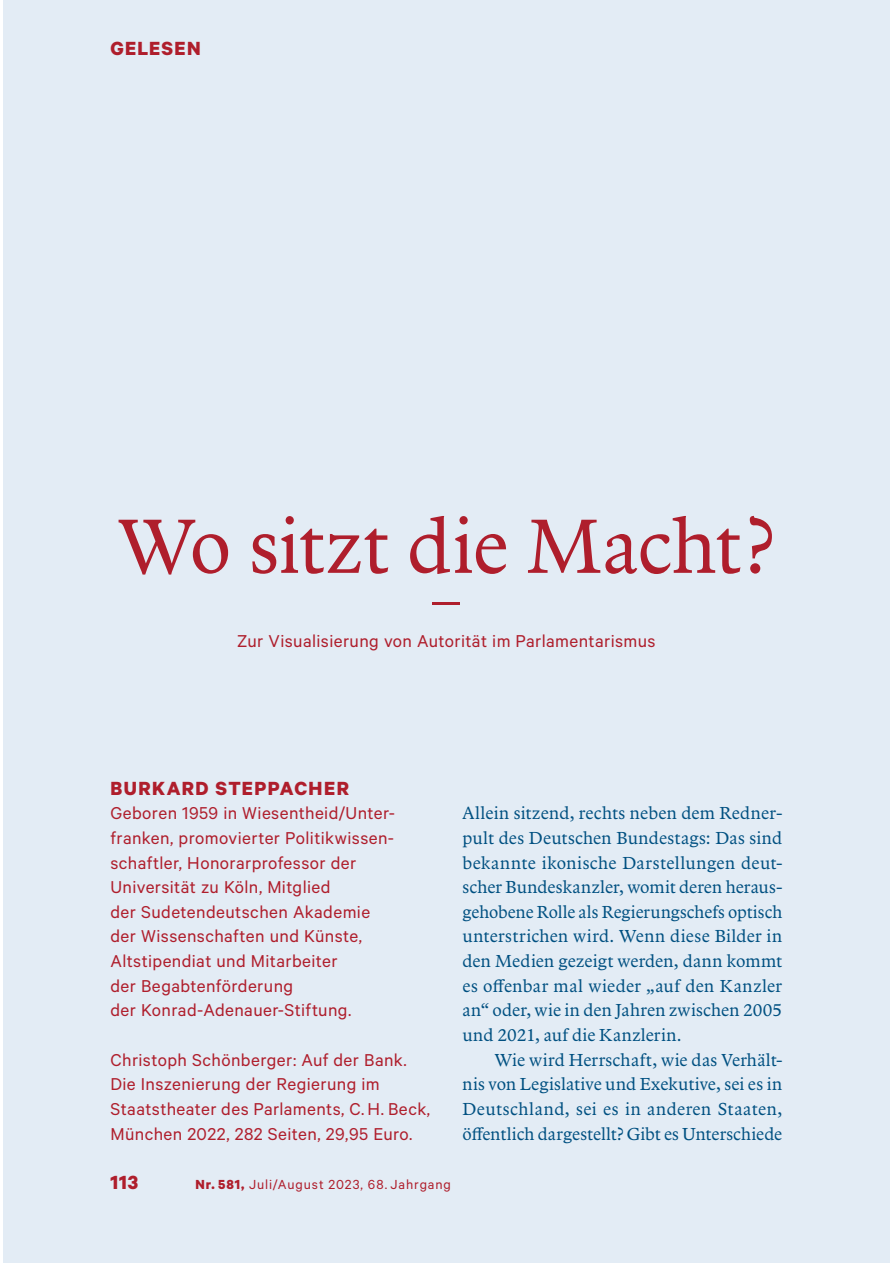
<style>
.page{position:relative;width:893px;height:1263px;background:#fff}
.page>*{position:absolute;margin:0;border:0;box-sizing:border-box;transform-origin:0 0}
.t1{font:79.65px "Arbesco DT";letter-spacing:-.015em;color:#af1e2c}
.t2{font:700 21.45px "Calibre";letter-spacing:.06em;color:#af1e2c}
.t3{font:19.35px/24.6px "Calibre";letter-spacing:.02em;color:#af1e2c}
.t4{font:18px/24.6px "Arbesco DT";letter-spacing:.01em;color:#005081;text-align:justify}
.t5{font:14.85px "Calibre";letter-spacing:.06em;color:#af1e2c}
.s1{font-weight:700}
</style>
<div class="page">
<div style="left:3px;top:0;width:887px;height:1263px;background:#e3ecf5"></div>
<hr style="left:432px;top:603px;width:28px;height:2px;background:#af1e2c">
<p class="t2" style="left:110px;top:41px;width:92px">GELESEN</p>
<h1 class="t1" style="left:118px;top:516px;width:657px">Wo sitzt die Macht ?</h1>
<p class="t3" style="left:237px;top:630px;width:420px">Zur Visualisierung von Autorität im Parlamentarismus</p>
<p class="t2" style="left:110px;top:781px;width:240px">BURKARD STEPPACHER</p>
<p class="t3" style="left:110px;top:802px;width:286px">Geboren 1959 in Wiesentheid/Unter&shy;franken, promovierter Politik wissen&shy;schaft ler, Honorarprofessor der<br>Universität zu Köln, Mitglied<br>der Sudetendeutschen Akademie der Wissenschaften und Künste,<br>Altstipendiat und Mitarbeiter<br>der Begabtenförderung<br>der Konrad-Adenauer-Stiftung.</p>
<p class="t3" style="left:110px;top:1049px;width:321px">Christoph Schönberger: Auf der Bank.<br>Die Inszenierung der Regierung im Staatstheater des Parlaments, C. H. Beck, München 2022, 282 Seiten, 29,95 Euro.</p>
<p class="t4" style="left:462px;top:802px;width:321px">Allein sitzend, rechts neben dem Redner&shy;pult des Deutschen Bundestags: Das sind bekannte ikonische Darstellungen deut&shy;scher Bundeskanzler, womit deren heraus&shy;gehobene Rolle als Regierungschefs optisch unterstrichen wird. Wenn diese Bilder in den Medien gezeigt werden, dann kommt es offenbar mal wieder „auf den Kanzler an“ oder, wie in den Jahren zwischen 2005 und 2021, auf die Kanzlerin.</p>
<p class="t4" style="left:462px;top:1049px;width:321px;text-indent:32px">Wie wird Herrschaft, wie das Verhält&shy;nis von Legislative und Exekutive, sei es in Deutschland, sei es in anderen Staaten, öffentlich dargestellt? Gibt es Unterschiede</p>
<p class="t2" style="left:110px;top:1175px;width:29px">113</p>
<p class="t5" style="left:195px;top:1179px;width:257px"><span class="s1">Nr. 581,</span> Juli/August 2023, 68. Jahrgang</p>
</div>
